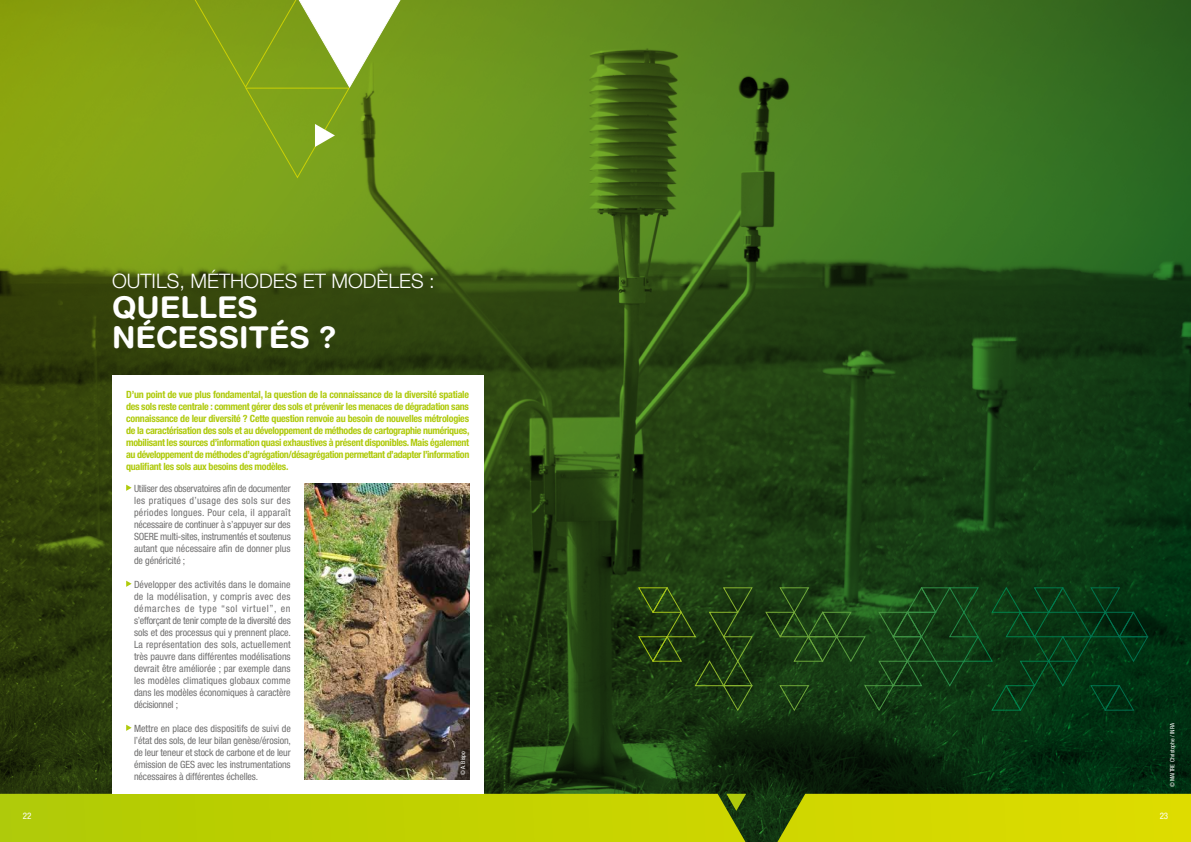
<style>
.page{position:relative;width:1191px;height:842px;background:#fff}
.page>*{position:absolute;margin:0;border:0;box-sizing:border-box;transform-origin:0 0}
.t1{font:700 30px/30px "Helvetica Rounded";color:#fff}
.t2{font:300 20px "Helvetica Neue";color:#fff}
.t3{font:condensed 10px/12px "Helvetica Neue";letter-spacing:-.01em;color:#706f6f;text-align:justify}
.t4{font:700 condensed 10px/12px "Helvetica Neue";letter-spacing:-.03em;color:#afca0b;text-align:justify}
.t5{font:condensed 9px "Helvetica Neue";color:#fff}
.t6{font:condensed 6px "Helvetica Neue";color:#fff}
</style>
<div class="page">
<img style="left:0;top:0;width:1191px;height:794px">
<svg style="left:764px;top:586px;width:385px;height:126px;background:#113f17"></svg>
<svg style="left:637px;top:586px;width:116px;height:126px;background:#203e11"></svg>
<svg style="left:0;top:794px;width:1191px;height:48px;background:#bfcc01"></svg>
<svg style="left:726px;top:794px;width:20px;height:17px"></svg>
<div style="left:112px;top:375px;width:371px;height:419px;background:#fff"></div>
<svg style="left:126px;top:485px;width:6px;height:6px"></svg>
<svg style="left:126px;top:581px;width:6px;height:6px"></svg>
<svg style="left:126px;top:725px;width:6px;height:6px"></svg>
<img style="left:305px;top:484px;width:164px;height:296px">
<svg style="left:186px;top:0;width:223px;height:179px;background:#8cab34"></svg>
<h2 class="t2" style="left:112px;top:269px;width:324px">OUTILS, MÉTHODES ET MODÈLES :</h2>
<h1 class="t1" style="left:112px;top:292px;width:226px">QUELLES<br>NÉCESSITÉS ?</h1>
<p class="t4" style="left:126px;top:388px;width:345px">D’un point de vue plus fondamental, la question de la connaissance de la diversité spatiale des sols reste centrale : comment gérer des sols et prévenir les menaces de dégradation sans connaissance de leur diversité ? Cette question renvoie au besoin de nouvelles métrologies de la caractérisation des sols et au développement de méthodes de cartographie numériques, mobilisant les sources d’information quasi exhaustives à présent disponibles. Mais également au développement de méthodes d’agrégation/désagrégation permettant d’adapter l’information qualifiant les sols aux besoins des modèles.</p>
<p class="t3" style="left:134px;top:482px;width:158px">Utiliser des observatoires afin de documenter les pratiques d’usage des sols sur des périodes longues. Pour cela, il apparaît nécessaire de continuer à s’appuyer sur des SOERE multi-sites, instrumentés et soutenus autant que nécessaire afin de donner plus de généricité ;</p>
<p class="t3" style="left:134px;top:578px;width:158px">Développer des activités dans le domaine de la modélisation, y compris avec des démarches de type “sol virtuel”, en s’efforçant de tenir compte de la diversité des sols et des processus qui y prennent place.<br>La représentation des sols, actuellement très pauvre dans différentes modélisations devrait être améliorée ; par exemple dans les modèles climatiques globaux comme dans les modèles économiques à caractère décisionnel ;</p>
<p class="t3" style="left:134px;top:722px;width:158px">Mettre en place des dispositifs de suivi de l’état des sols, de leur bilan genèse/érosion, de leur teneur et stock de carbone et de leur émission de GES avec les instrumentations nécessaires à différentes échelles.</p>
<p class="t6" style="left:459px;top:775px;width:25px;rotate:-90deg">© A. Bispo</p>
<p class="t6" style="left:1168px;top:787px;width:65px;rotate:-90deg">© MAITRE Christophe / INRA</p>
<p class="t5" style="left:23px;top:811px;width:10px">22</p>
<p class="t5" style="left:1159px;top:811px;width:10px">23</p>
</div>
